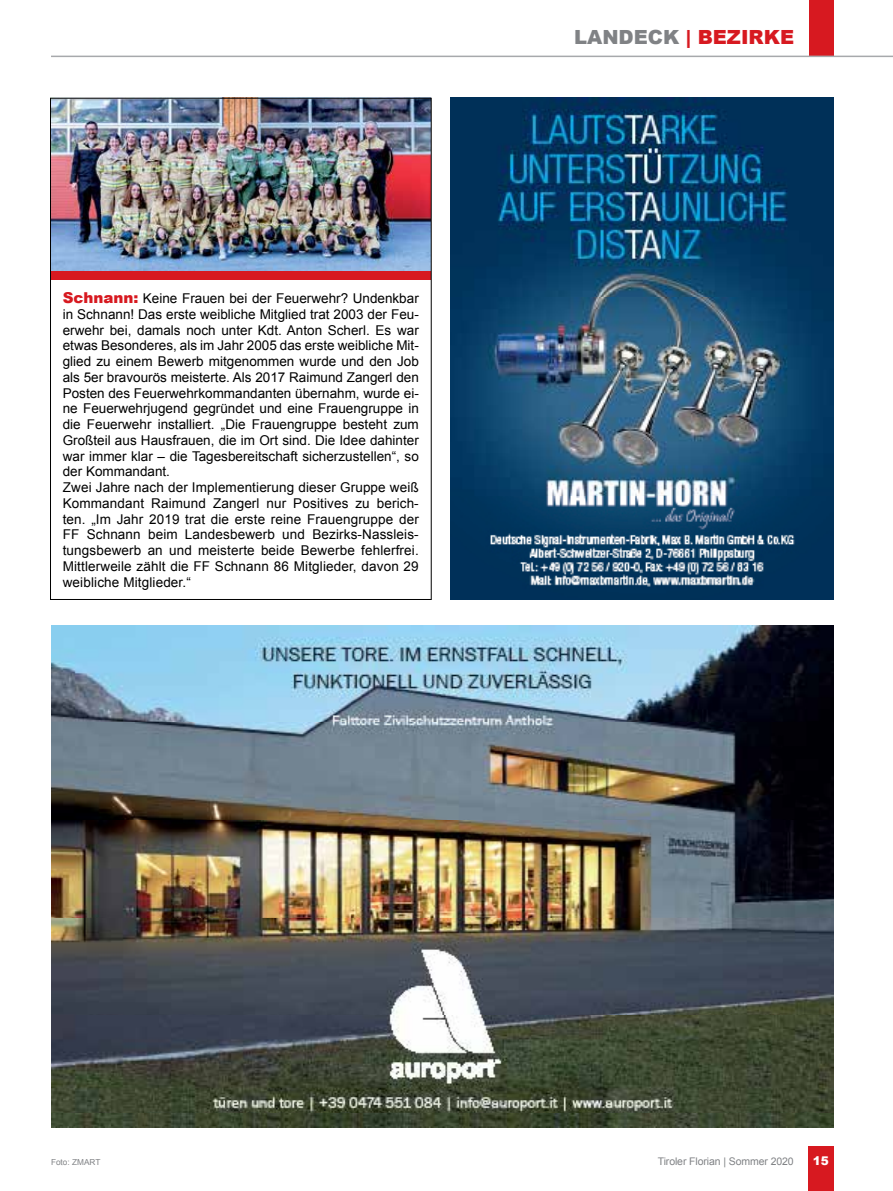
<style>
.page{position:relative;width:893px;height:1191px;background:#fff}
.page>*{position:absolute;margin:0;border:0;box-sizing:border-box;transform-origin:0 0}
.t1{font:900 19.5px "Arial";color:#d71920}
.t2{font:13.5px/15.8px "Arial";color:#000}
.t3{font:900 12px "Arial";color:#fff}
.t4{font:10.5px "Arial";letter-spacing:-.01em;color:#808285}
.t5{font:8.25px "Arial";color:#808285}
.s1{font-weight:900;font-size:15px;color:#d71920}
.s2{color:#808285}
</style>
<div class="page">
<div style="left:808px;top:1145px;width:25px;height:46px;background:#d71920"></div>
<img style="left:52px;top:100px;width:378px;height:171px">
<div style="left:50px;top:271px;width:381px;height:8px;background:#d71920"></div>
<div style="left:809px;top:0;width:24px;height:56px;background:#d71920"></div>
<hr style="left:51px;top:56px;width:842px;height:1px;background:#a7a9ac">
<img style="left:451px;top:98px;width:382px;height:502px">
<img style="left:51px;top:625px;width:782px;height:502px">
<p class="t2" style="left:63px;top:291px;width:358px"><span class="s1">Schnann:</span> Keine Frauen bei der Feuerwehr? Undenkbar in Schnann! Das erste weibliche Mitglied trat 2003 der Feu&shy;erwehr bei, damals noch unter Kdt. Anton Scherl. Es war etwas Besonderes, als im Jahr 2005 das erste weibliche Mit&shy;glied zu einem Bewerb mitgenommen wurde und den Job als 5er bravourös meisterte. Als 2017 Raimund Zangerl den Posten des Feuerwehrkommandanten übernahm, wurde ei&shy;ne Feuerwehrjugend gegründet und eine Frauengruppe in die Feuerwehr installiert. „Die Frauengruppe besteht zum Großteil aus Hausfrauen, die im Ort sind. Die Idee dahinter war immer klar – die Tagesbereitschaft sicherzustellen“, so der Kommandant.<br>Zwei Jahre nach der Implementierung dieser Gruppe weiß Kommandant Raimund Zangerl nur Positives zu berich&shy;ten. „Im Jahr 2019 trat die erste reine Frauengruppe der FF Schnann beim Landesbewerb und Bezirks-Nassleis&shy;tungsbewerb an und meisterte beide Bewerbe fehlerfrei.<br>Mittlerweile zählt die FF Schnann 86 Mitglieder, davon 29 weibliche Mitglieder.“</p>
<h1 class="t1" style="left:574px;top:23px;width:221px"><span class="s2">LANDECK</span> | BEZIRKE</h1>
<p class="t5" style="left:51px;top:1156px;width:51px">Foto: ZMART</p>
<p class="t4" style="left:658px;top:1154px;width:137px">Tiroler Florian | Sommer 2020</p>
<p class="t3" style="left:813px;top:1152px;width:18px">15</p>
</div>
